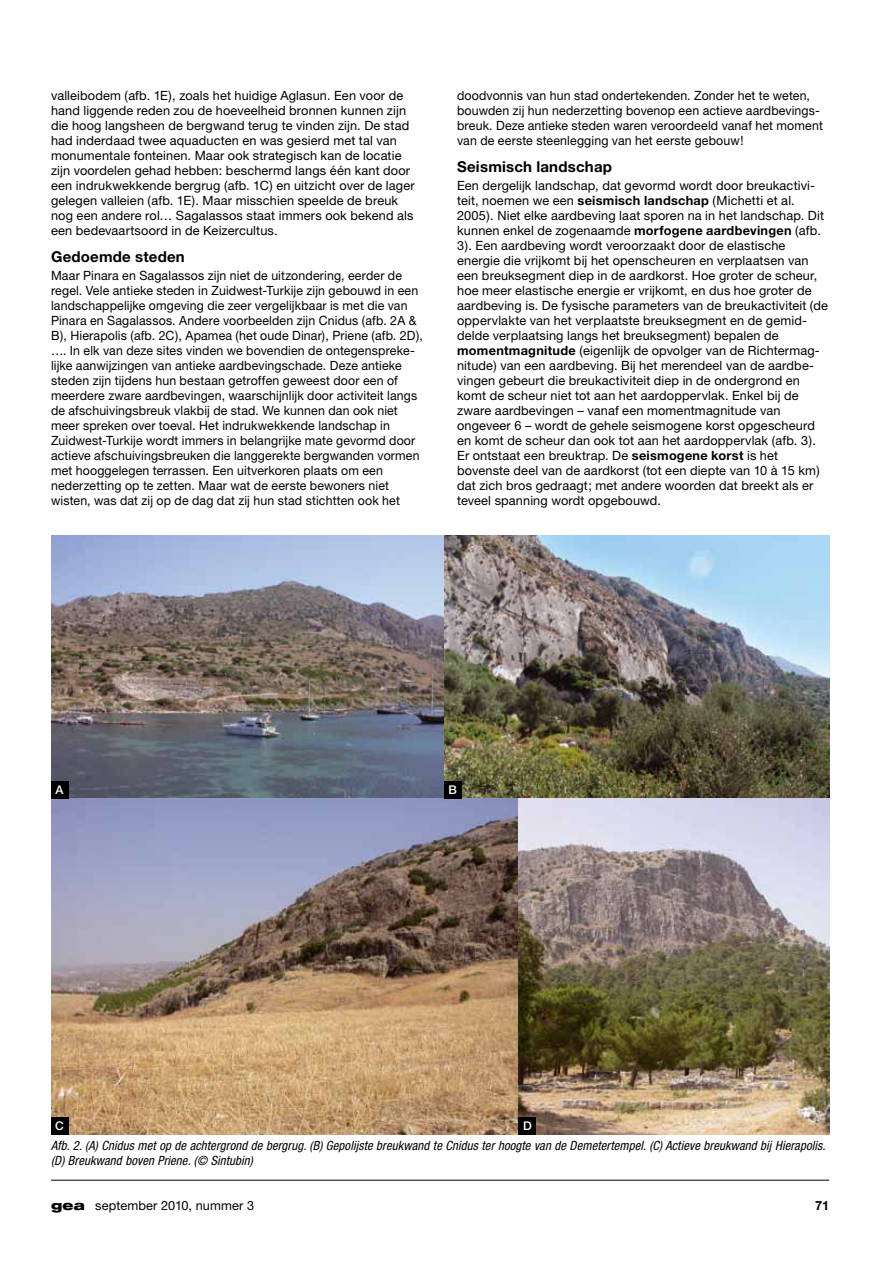
<style>
.page{position:relative;width:893px;height:1263px;background:#fff}
.page>*{position:absolute;margin:0;border:0;box-sizing:border-box;transform-origin:0 0}
.t1{font:700 15px "Helvetica Neue LT Pro";letter-spacing:.015em;color:#000}
.t2{font:12.75px/15px "Helvetica Neue";letter-spacing:.01em;color:#000}
.t3{font:italic condensed 12.75px/15px "Helvetica Neue";letter-spacing:.01em;color:#000}
.t4{font:12.75px "Helvetica Neue LT Pro";letter-spacing:.01em;color:#000}
.t5{font:700 12.75px "Helvetica Neue LT Pro";color:#000}
.t6{font:500 12px "Helvetica Neue LT Pro";color:#fff}
.s1{font-family:"Helvetica Neue LT Pro";font-weight:700}
.s2{font-family:"Helvetica Neue";font-weight:900;font-stretch:expanded}
</style>
<div class="page">
<hr style="left:51px;top:1180px;width:778px;height:1px;background:#000">
<img style="left:51px;top:535px;width:778px;height:600px">
<div style="left:51px;top:782px;width:17px;height:17px;background:#000"></div>
<div style="left:51px;top:1118px;width:17px;height:17px;background:#000"></div>
<div style="left:519px;top:1118px;width:17px;height:17px;background:#000"></div>
<div style="left:444px;top:782px;width:17px;height:17px;background:#000"></div>
<p class="t2" style="left:51px;top:88px;width:365px">valleibodem (afb. 1E), zoals het huidige Aglasun. Een voor de hand liggende reden zou de hoeveelheid bronnen kunnen zijn die hoog langsheen de bergwand terug te vinden zijn. De stad had inderdaad twee aquaducten en was gesierd met tal van monumentale fonteinen. Maar ook strategisch kan de locatie zijn voordelen gehad hebben: beschermd langs één kant door een indrukwekkende bergrug (afb. 1C) en uitzicht over de lager gelegen valleien (afb. 1E). Maar misschien speelde de breuk nog een andere rol… Sagalassos staat immers ook bekend als een bedevaartsoord in de Keizercultus.</p>
<p class="t1" style="left:51px;top:247px;width:135px">Gedoemde steden</p>
<p class="t2" style="left:51px;top:268px;width:373px">Maar Pinara en Sagalassos zijn niet de uitzondering, eerder de regel. Vele antieke steden in Zuidwest-Turkije zijn gebouwd in een landschappelijke omgeving die zeer vergelijkbaar is met die van Pinara en Sagalassos. Andere voorbeelden zijn Cnidus (afb. 2A &amp; B), Hierapolis (afb. 2C), Apamea (het oude Dinar), Priene (afb. 2D), …. In elk van deze sites vinden we bovendien de ontegenspreke&shy;lijke aanwijzingen van antieke aardbevingschade. Deze antieke steden zijn tijdens hun bestaan getroffen geweest door een of meerdere zware aardbevingen, waarschijnlijk door activiteit langs de afschuivingsbreuk vlakbij de stad. We kunnen dan ook niet meer spreken over toeval. Het indrukwekkende landschap in Zuidwest-Turkije wordt immers in belangrijke mate gevormd door actieve afschuivingsbreuken die langgerekte bergwanden vormen met hooggelegen terrassen. Een uitverkoren plaats om een nederzetting op te zetten. Maar wat de eerste bewoners niet wisten, was dat zij op de dag dat zij hun stad stichtten ook het</p>
<p class="t2" style="left:457px;top:88px;width:367px">doodvonnis van hun stad ondertekenden. Zonder het te weten, bouwden zij hun nederzetting bovenop een actieve aardbevings&shy;breuk. Deze antieke steden waren veroordeeld vanaf het moment van de eerste steenlegging van het eerste gebouw!</p>
<p class="t1" style="left:457px;top:157px;width:156px">Seismisch landschap</p>
<p class="t2" style="left:457px;top:178px;width:373px">Een dergelijk landschap, dat gevormd wordt door breukactivi&shy;teit, noemen we een <span class="s1">seismisch landschap</span> (Michetti et al.<br>2005). Niet elke aardbeving laat sporen na in het landschap. Dit kunnen enkel de zogenaamde <span class="s1">morfogene aardbevingen</span> (afb.<br>3). Een aardbeving wordt veroorzaakt door de elastische energie die vrijkomt bij het openscheuren en verplaatsen van een breuksegment diep in de aardkorst. Hoe groter de scheur, hoe meer elastische energie er vrijkomt, en dus hoe groter de aardbeving is. De fysische parameters van de breukactiviteit (de oppervlakte van het verplaatste breuksegment en de gemid&shy;delde verplaatsing langs het breuksegment) bepalen de <span class="s1">momentmagnitude</span> (eigenlijk de opvolger van de Richtermag&shy;nitude) van een aardbeving. Bij het merendeel van de aardbe&shy;vingen gebeurt die breukactiviteit diep in de ondergrond en komt de scheur niet tot aan het aardoppervlak. Enkel bij de zware aardbevingen – vanaf een momentmagnitude van ongeveer 6 – wordt de gehele seismogene korst opgescheurd en komt de scheur dan ook tot aan het aardoppervlak (afb. 3).<br>Er ontstaat een breuktrap. De <span class="s1">seismogene korst</span> is het bovenste deel van de aardkorst (tot een diepte van 10 à 15 km) dat zich bros gedraagt; met andere woorden dat breekt als er teveel spanning wordt opgebouwd.</p>
<p class="t6" style="left:56px;top:783px;width:10px">A</p>
<p class="t6" style="left:448px;top:783px;width:10px">B</p>
<p class="t6" style="left:55px;top:1119px;width:10px">C</p>
<p class="t6" style="left:523px;top:1119px;width:10px">D</p>
<p class="t3" style="left:51px;top:1138px;width:776px">Afb. 2. (A) Cnidus met op de achtergrond de bergrug. (B) Gepolijste breukwand te Cnidus ter hoogte van de Demetertempel. (C) Actieve breukwand bij Hierapolis. (D) Breukwand boven Priene. (© Sintubin)</p>
<p class="t4" style="left:51px;top:1198px;width:205px"><span class="s2">gea</span> september 2010, nummer 3</p>
<p class="t5" style="left:815px;top:1198px;width:16px">71</p>
</div>
